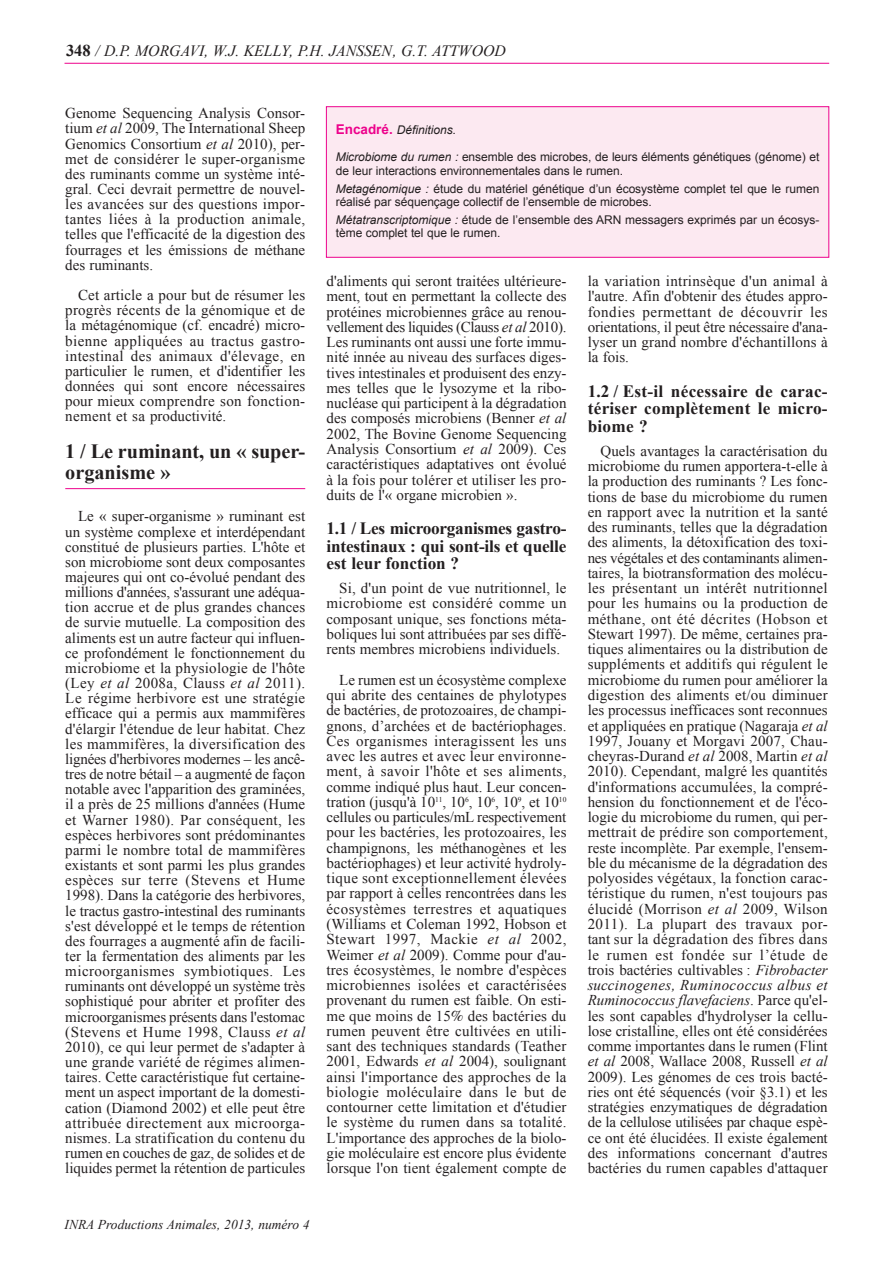
<style>
.page{position:relative;width:893px;height:1263px;background:#fff}
.page>*{position:absolute;margin:0;border:0;box-sizing:border-box;transform-origin:0 0}
.t1{font:700 20.25px/21.1px "Times New Roman";letter-spacing:-.005em;color:#231f20}
.t2{font:700 17.25px/17.5px "Times New Roman";color:#231f20;text-align:justify}
.t3{font:italic 15.75px "Times New Roman";color:#231f20}
.t4{font:15px/15.3px "Times New Roman";color:#231f20;text-align:justify}
.t5{font:italic 13.5px "Times New Roman";color:#231f20}
.t6{font:12px/13.5px "Arial";letter-spacing:-.005em;color:#231f20}
.t7{font:italic 12px "Arial";color:#231f20}
.s1{font-weight:700;font-style:normal;font-size:16.5px}
.s2{font-style:italic}
.s3{font-weight:700;font-style:normal;font-size:13.5px;color:#ed028c}
.s4{font-family:"Century Schoolbook BT";font-style:italic}
</style>
<div class="page">
<hr style="left:65px;top:488px;width:240px;height:1px;background:#ed028c">
<hr style="left:65px;top:63px;width:764px;height:1px;background:#ed028c">
<div style="left:327px;top:107px;width:501px;height:150px;background:#fce9f1"></div>
<div style="left:326px;top:106px;width:503px;height:152px;border:1px solid #ed028c"></div>
<p class="t3" style="left:66px;top:42px;width:441px"><span class="s1">348</span> / D.P. MORGAVI, W.J. KELLY, P.H. JANSSEN, G.T. ATTWOOD</p>
<p class="t4" style="left:65px;top:106px;width:241px">Genome Sequencing Analysis Consor&shy;tium <span class="s2">et al</span> 2009, The International Sheep Genomics Consortium <span class="s2">et al</span> 2010), per&shy;met de considérer le super-organisme des ruminants comme un système inté&shy;gral. Ceci devrait permettre de nouvel&shy;les avancées sur des questions impor&shy;tantes liées à la production animale, telles que l'efficacité de la digestion des fourrages et les émissions de méthane des ruminants.</p>
<p class="t4" style="left:65px;top:287px;width:241px;text-indent:13px">Cet article a pour but de résumer les progrès récents de la génomique et de la métagénomique (cf. encadré) micro&shy;bienne appliquées au tractus gastro&shy;intestinal des animaux d'élevage, en particulier le rumen, et d'identifier les données qui sont encore nécessaires pour mieux comprendre son fonction&shy;nement et sa productivité.</p>
<p class="t1" style="left:65px;top:440px;width:241px">1 / Le ruminant, un « super&shy;organisme »</p>
<p class="t4" style="left:65px;top:509px;width:242px;text-indent:13px">Le « super-organisme » ruminant est un système complexe et interdépendant constitué de plusieurs parties. L'hôte et son microbiome sont deux composantes majeures qui ont co-évolué pendant des millions d'années, s'assurant une adéqua&shy;tion accrue et de plus grandes chances de survie mutuelle. La composition des aliments est un autre facteur qui influen&shy;ce profondément le fonctionnement du microbiome et la physiologie de l'hôte (Ley <span class="s2">et al</span> 2008a, Clauss <span class="s2">et al</span> 2011).<br>Le régime herbivore est une stratégie efficace qui a permis aux mammifères d'élargir l'étendue de leur habitat. Chez les mammifères, la diversification des lignées d'herbivores modernes – les ancê&shy;tres de notre bétail – a augmenté de façon notable avec l'apparition des graminées, il a près de 25 millions d'années (Hume et Warner 1980). Par conséquent, les espèces herbivores sont prédominantes parmi le nombre total de mammifères existants et sont parmi les plus grandes espèces sur terre (Stevens et Hume 1998). Dans la catégorie des herbivores, le tractus gastro-intestinal des ruminants s'est développé et le temps de rétention des fourrages a augmenté afin de facili&shy;ter la fermentation des aliments par les microorganismes symbiotiques. Les ruminants ont développé un système très sophistiqué pour abriter et profiter des microorganismes présents dans l'estomac (Stevens et Hume 1998, Clauss <span class="s2">et al </span>2010), ce qui leur permet de s'adapter à une grande variété de régimes alimen&shy;taires. Cette caractéristique fut certaine&shy;ment un aspect important de la domesti&shy;cation (Diamond 2002) et elle peut être attribuée directement aux microorga&shy;nismes. La stratification du contenu du rumen en couches de gaz, de solides et de liquides permet la rétention de particules</p>
<p class="t7" style="left:336px;top:123px;width:122px"><span class="s3">Encadré.</span> Définitions.</p>
<p class="t6" style="left:336px;top:150px;width:485px"><span class="s2">Microbiome du rumen :</span> ensemble des microbes, de leurs éléments génétiques (génome) et de leur interactions environnementales dans le rumen.</p>
<p class="t6" style="left:336px;top:182px;width:485px"><span class="s2">Metagénomique :</span> étude du matériel génétique d’un écosystème complet tel que le rumen réalisé par séquençage collectif de l’ensemble de microbes.</p>
<p class="t6" style="left:336px;top:213px;width:485px"><span class="s2">Métatranscriptomique :</span> étude de l’ensemble des ARN messagers exprimés par un écosys&shy;tème complet tel que le rumen.</p>
<p class="t4" style="left:326px;top:273px;width:241px">d'aliments qui seront traitées ultérieure&shy;ment, tout en permettant la collecte des protéines microbiennes grâce au renou&shy;vellement des liquides (Clauss <span class="s2">et al</span> 2010).<br>Les ruminants ont aussi une forte immu&shy;nité innée au niveau des surfaces diges&shy;tives intestinales et produisent des enzy&shy;mes telles que le lysozyme et la ribo&shy;nucléase qui participent à la dégradation des composés microbiens (Benner <span class="s2">et al </span>2002, The Bovine Genome Sequencing Analysis Consortium <span class="s2">et al</span> 2009). Ces caractéristiques adaptatives ont évolué à la fois pour tolérer et utiliser les pro&shy;duits de l'« organe microbien ».</p>
<p class="t2" style="left:326px;top:520px;width:241px">1.1 / Les microorganismes gastro&shy;intestinaux : qui sont-ils et quelle est leur fonction ?</p>
<p class="t4" style="left:326px;top:580px;width:241px;text-indent:13px">Si, d'un point de vue nutritionnel, le microbiome est considéré comme un composant unique, ses fonctions méta&shy;boliques lui sont attribuées par ses diffé&shy;rents membres microbiens individuels.</p>
<p class="t4" style="left:326px;top:672px;width:241px;text-indent:13px">Le rumen est un écosystème complexe qui abrite des centaines de phylotypes de bactéries, de protozoaires, de champi&shy;gnons, d’archées et de bactériophages.<br>Ces organismes interagissent les uns avec les autres et avec leur environne&shy;ment, à savoir l'hôte et ses aliments, comme indiqué plus haut. Leur concen&shy;tration (jusqu'à 10<sup>11</sup>, 10<sup>6</sup>, 10<sup>6</sup>, 10<sup>9</sup>, et 10<sup>10 </sup>cellules ou particules/mL respectivement pour les bactéries, les protozoaires, les champignons, les méthanogènes et les bactériophages) et leur activité hydroly&shy;tique sont exceptionnellement élevées par rapport à celles rencontrées dans les écosystèmes terrestres et aquatiques (Williams et Coleman 1992, Hobson et Stewart 1997, Mackie <span class="s2">et al</span> 2002, Weimer <span class="s2">et al</span> 2009). Comme pour d'au&shy;tres écosystèmes, le nombre d'espèces microbiennes isolées et caractérisées provenant du rumen est faible. On esti&shy;me que moins de 15<span class="s4">%</span> des bactéries du rumen peuvent être cultivées en utili&shy;sant des techniques standards (Teather 2001, Edwards <span class="s2">et al</span> 2004), soulignant ainsi l'importance des approches de la biologie moléculaire dans le but de contourner cette limitation et d'étudier le système du rumen dans sa totalité.<br>L'importance des approches de la biolo&shy;gie moléculaire est encore plus évidente lorsque l'on tient également compte de</p>
<p class="t4" style="left:588px;top:273px;width:241px">la variation intrinsèque d'un animal à l'autre. Afin d'obtenir des études appro&shy;fondies permettant de découvrir les orientations, il peut être nécessaire d'ana&shy;lyser un grand nombre d'échantillons à la fois.</p>
<p class="t2" style="left:588px;top:382px;width:241px">1.2 / Est-il nécessaire de carac&shy;tériser complètement le micro&shy;biome ?</p>
<p class="t4" style="left:588px;top:443px;width:241px;text-indent:13px">Quels avantages la caractérisation du microbiome du rumen apportera-t-elle à la production des ruminants ? Les fonc&shy;tions de base du microbiome du rumen en rapport avec la nutrition et la santé des ruminants, telles que la dégradation des aliments, la détoxification des toxi&shy;nes végétales et des contaminants alimen&shy;taires, la biotransformation des molécu&shy;les présentant un intérêt nutritionnel pour les humains ou la production de méthane, ont été décrites (Hobson et Stewart 1997). De même, certaines pra&shy;tiques alimentaires ou la distribution de suppléments et additifs qui régulent le microbiome du rumen pour améliorer la digestion des aliments et/ou diminuer les processus inefficaces sont reconnues et appliquées en pratique (Nagaraja <span class="s2">et al </span>1997, Jouany et Morgavi 2007, Chau&shy;cheyras-Durand <span class="s2">et al</span> 2008, Martin <span class="s2">et al </span>2010). Cependant, malgré les quantités d'informations accumulées, la compré&shy;hension du fonctionnement et de l'éco&shy;logie du microbiome du rumen, qui per&shy;mettrait de prédire son comportement, reste incomplète. Par exemple, l'ensem&shy;ble du mécanisme de la dégradation des polyosides végétaux, la fonction carac&shy;téristique du rumen, n'est toujours pas élucidé (Morrison <span class="s2">et al</span> 2009, Wilson 2011). La plupart des travaux por&shy;tant sur la dégradation des fibres dans le rumen est fondée sur l’étude de trois bactéries cultivables : <span class="s2">Fibrobacter succinogenes, Ruminococcus albus et Ruminococcus flavefaciens</span>. Parce qu'el&shy;les sont capables d'hydrolyser la cellu&shy;lose cristalline, elles ont été considérées comme importantes dans le rumen (Flint <span class="s2">et al</span> 2008, Wallace 2008, Russell <span class="s2">et al </span>2009). Les génomes de ces trois bacté&shy;ries ont été séquencés (voir §3.1) et les stratégies enzymatiques de dégradation de la cellulose utilisées par chaque espè&shy;ce ont été élucidées. Il existe également des informations concernant d'autres bactéries du rumen capables d'attaquer</p>
<p class="t5" style="left:65px;top:1217px;width:247px">INRA Productions Animales, 2013, numéro 4</p>
</div>
